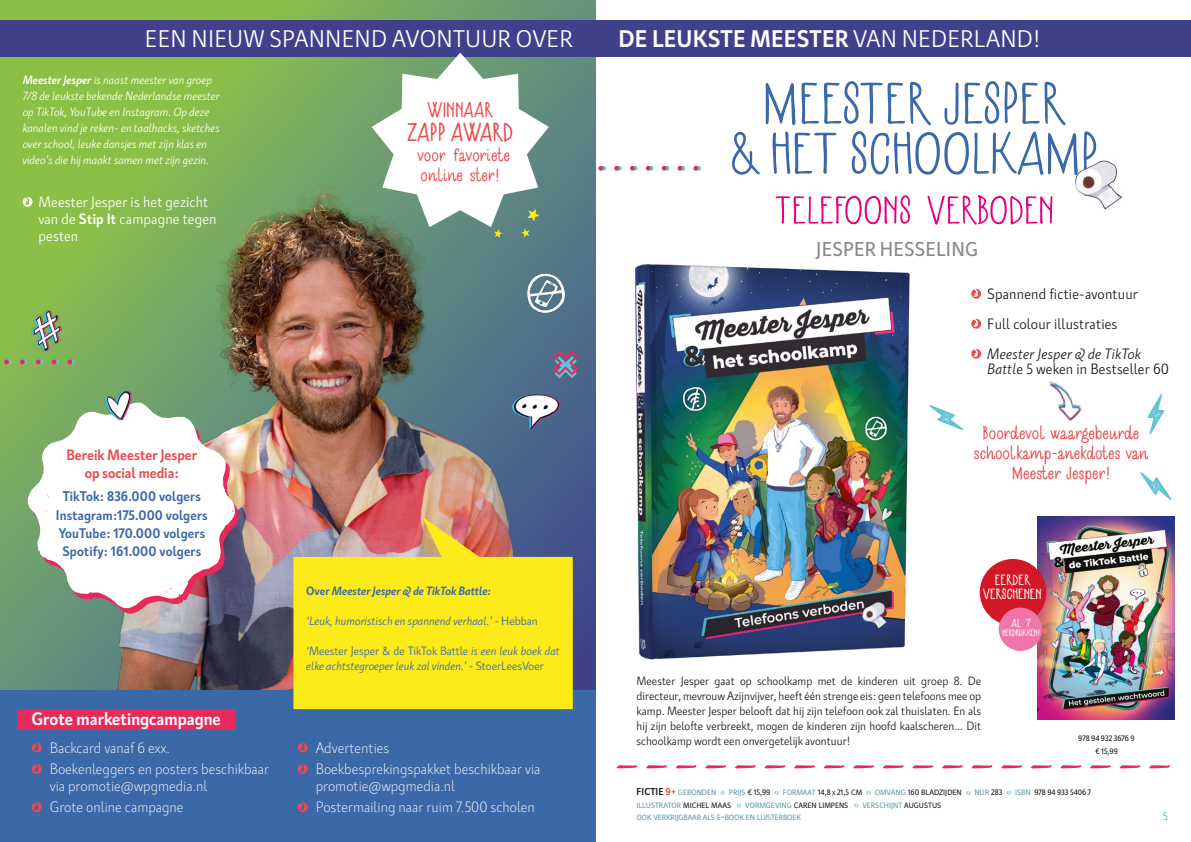
<style>
.page{position:relative;width:1191px;height:842px;background:#fff}
.page>*{position:absolute;margin:0;border:0;box-sizing:border-box;transform-origin:0 0}
.t1{font:75px "Les Tulipes Pro Sans";color:#3b68a7}
.t2{font:50px "Les Tulipes Pro Sans";color:#e6007d}
.t3{font:33px "Les Tulipes Pro Sans Bold";letter-spacing:-.01em;color:#e94b4d}
.t4{font:27px "Les Tulipes Pro Sans Bold";color:#e94b4d}
.t5{font:700 24px "Kardinal";letter-spacing:.01em;color:#fff}
.t6{font:24px "Kardinal";letter-spacing:.01em;color:#fff}
.t7{font:23px/20px "Les Tulipes Pro Sans Bold";letter-spacing:-.01em;color:#e94b4d;text-align:center}
.t8{font:500 20px "Kardinal";letter-spacing:.01em;color:#8e8987}
.t9{font:19px/14px "Les Tulipes Pro Sans Bold";color:#fff;text-align:center}
.t10{font:700 18px "Kardinal";color:#fff}
.t11{font:300 15px/21.3px "Kardinal";color:#fff}
.t12{font:15px/17px "Kardinal";letter-spacing:.01em;color:#fff}
.t13{font:italic 15px/15px "Kardinal";letter-spacing:.01em;color:#1d1d1b}
.t14{font:15px/30px "Kardinal";letter-spacing:.01em;color:#1d1d1b}
.t15{font:700 15px/18.1px "Kardinal";color:#e94b4d;text-align:center}
.t16{font:15px "Les Tulipes Pro Sans Bold";color:#fff}
.t17{font:700 14px/18.1px "Kardinal";letter-spacing:.01em;color:#3b68a7;text-align:center}
.t18{font:12px/15px "Kardinal";color:#1d1d1b;text-align:justify}
.t19{font:italic 12px/16px "Kardinal";color:#fff}
.t20{font:italic 12px/15px "Kardinal";color:#3b68a7}
.t21{font:italic 700 12px "Kardinal";color:#3b68a7}
.t22{font:12px "Les Tulipes Pro Sans Bold";letter-spacing:-.03em;color:#fff}
.t23{font:300 11px "Kardinal";color:#00818b}
.t24{font:500 8px/12.8px "Kardinal";color:#1d1d1b;text-align:center}
.t25{font:500 7.7px "Kardinal";color:#689ba9}
.t26{font:500 7.7px "Kardinal";color:#1d1d1b}
.s1{font-weight:400}
.s2{font-weight:700}
.s3{font-style:normal}
.s4{font-weight:700;font-size:10px;color:#1d1d1b}
.s5{font-weight:700;font-size:10px;color:#e94b4d}
.s6{font-size:8px;color:#1d1d1b}
.s7{font-size:5.6px;color:#1d1d1b}
.s8{color:#1d1d1b}
.s9{font-size:7.7px;color:#689ba9}
.s10{color:#689ba9}
.s11{font-size:11px}
</style>
<div class="page">
<svg style="left:0;top:0;width:595px;height:690px;background:#73a062"></svg>
<img style="left:117px;top:90px;width:414px;height:600px">
<div style="left:0;top:20px;width:1191px;height:37px;background:#3f418b"></div>
<img style="left:635px;top:264px;width:275px;height:396px">
<svg style="left:616px;top:765px;width:553px;height:3px"></svg>
<svg style="left:720px;top:790px;width:5px;height:5px"></svg>
<svg style="left:774px;top:790px;width:5px;height:5px"></svg>
<svg style="left:866px;top:790px;width:4px;height:5px"></svg>
<svg style="left:966px;top:790px;width:4px;height:5px"></svg>
<svg style="left:1006px;top:790px;width:5px;height:5px"></svg>
<svg style="left:736px;top:803px;width:5px;height:5px"></svg>
<svg style="left:854px;top:803px;width:4px;height:5px"></svg>
<svg style="left:971px;top:289px;width:10px;height:10px"></svg>
<svg style="left:971px;top:319px;width:10px;height:10px"></svg>
<svg style="left:971px;top:349px;width:10px;height:10px"></svg>
<div style="left:0;top:690px;width:595px;height:152px;background:#3b68a7"></div>
<svg style="left:32px;top:802px;width:10px;height:10px"></svg>
<svg style="left:31px;top:709px;width:542px;height:65px"></svg>
<svg style="left:298px;top:802px;width:9px;height:10px"></svg>
<svg style="left:23px;top:197px;width:9px;height:10px"></svg>
<svg style="left:32px;top:408px;width:207px;height:206px;background:#8f8a8b"></svg>
<svg style="left:28px;top:403px;width:207px;height:205px"></svg>
<svg style="left:552px;top:349px;width:27px;height:29px"></svg>
<svg style="left:598px;top:166px;width:8px;height:5px"></svg>
<svg style="left:614px;top:166px;width:8px;height:5px"></svg>
<svg style="left:630px;top:166px;width:7px;height:5px"></svg>
<svg style="left:646px;top:166px;width:7px;height:5px"></svg>
<svg style="left:661px;top:166px;width:8px;height:5px"></svg>
<svg style="left:677px;top:166px;width:8px;height:5px"></svg>
<svg style="left:693px;top:166px;width:8px;height:5px"></svg>
<svg style="left:4px;top:360px;width:8px;height:4px"></svg>
<svg style="left:371px;top:53px;width:178px;height:185px"></svg>
<svg style="left:1147px;top:394px;width:17px;height:40px"></svg>
<svg style="left:929px;top:405px;width:34px;height:25px"></svg>
<svg style="left:1140px;top:472px;width:31px;height:28px"></svg>
<img style="left:1037px;top:516px;width:137px;height:203px">
<img style="left:17px;top:300px;width:67px;height:63px">
<img style="left:98px;top:374px;width:63px;height:63px">
<img style="left:509px;top:384px;width:67px;height:62px">
<img style="left:1075px;top:160px;width:47px;height:50px">
<img style="left:1049px;top:381px;width:33px;height:41px">
<div style="left:979px;top:559px;width:67px;height:66px;background:#d21824;border-radius:50%"></div>
<div style="left:998px;top:608px;width:44px;height:43px;background:#ee76ab;border-radius:50%"></div>
<img style="left:525px;top:270px;width:42px;height:45px">
<div style="left:17px;top:709px;width:218px;height:21px;background:#e7295c"></div>
<svg style="left:293px;top:517px;width:280px;height:192px;background:#ebd22d"></svg>
<h3 class="t6" style="left:145px;top:22px;width:429px">EEN NIEUW SPANNEND AVONTUUR OVER</h3>
<h3 class="t5" style="left:618px;top:21px;width:423px">DE LEUKSTE MEESTER <span class="s1">VAN NEDERLAND!</span></h3>
<p class="t19" style="left:23px;top:71px;width:199px"><span class="s2">Meester Jesper</span> is naast meester van groep 7/8 de leukste bekende Nederlandse meester op TikTok, YouTube en Instagram. Op deze kanalen vind je reken- en taalhacks, sketches over school, leuke dansjes met zijn klas en video’s die hij maakt samen met zijn gezin.</p>
<p class="t12" style="left:39px;top:192px;width:179px">Meester Jesper is het gezicht van de <span class="s2">Stip It</span> campagne tegen pesten</p>
<h3 class="t4" style="left:427px;top:97px;width:68px">WINNAAR</h3>
<h3 class="t3" style="left:407px;top:116px;width:108px">ZAPP AWARD</h3>
<h3 class="t7" style="left:417px;top:145px;width:94px;text-align:left">voor favoriete online ster!</h3>
<p class="t15" style="left:66px;top:445px;width:132px">Bereik Meester Jesper op social media:</p>
<p class="t17" style="left:56px;top:487px;width:153px">TikTok: 836.000 volgers<br>Instagram:175.000 volgers<br>YouTube: 170.000 volgers<br>Spotify: 161.000 volgers</p>
<h3 class="t10" style="left:31px;top:704px;width:191px">Grote marketingcampagne</h3>
<p class="t11" style="left:50px;top:736px;width:221px">Backcard vanaf 6 exx.<br>Boekenleggers en posters beschikbaar</p>
<p class="t11" style="left:50px;top:774px;width:159px">via promotie@wpgmedia.nl<br>Grote online campagne</p>
<p class="t21" style="left:306px;top:581px;width:186px"><span class="s3">Over</span> Meester Jesper &amp; de TikTok Battle:</p>
<p class="t20" style="left:306px;top:612px;width:233px">‘Leuk, humoristisch en spannend verhaal.’ <span class="s3">- Hebban</span></p>
<p class="t20" style="left:306px;top:642px;width:255px">‘<span class="s3">Meester Jesper &amp; de TikTok Battle</span> is een leuk boek dat elke achtstegroeper leuk zal vinden.’ <span class="s3">- StoerLeesVoer</span></p>
<p class="t11" style="left:316px;top:736px;width:226px">Advertenties<br>Boekbesprekingspakket beschikbaar via</p>
<p class="t11" style="left:316px;top:774px;width:221px">promotie@wpgmedia.nl<br>Postermailing naar ruim 7.500 scholen</p>
<h1 class="t1" style="left:762px;top:69px;width:305px">MEESTER JESPER</h1>
<h1 class="t1" style="left:730px;top:119px;width:369px">&amp; HET SCHOOLKAMP</h1>
<h2 class="t2" style="left:774px;top:187px;width:281px">TELEFOONS VERBODEN</h2>
<h3 class="t8" style="left:816px;top:234px;width:164px">JESPER HESSELING</h3>
<p class="t14" style="left:987px;top:278px;width:152px">Spannend fictie-avontuur<br>Full colour illustraties</p>
<p class="t13" style="left:987px;top:345px;width:183px">Meester Jesper &amp; de TikTok<br>Battl<span class="s3">e 5 weken in Bestseller 60</span></p>
<h3 class="t7" style="left:973px;top:424px;width:176px">Boordevol waargebeurde schoolkamp-anekdotes van<br>Meester Jesper!</h3>
<h3 class="t9" style="left:982px;top:574px;width:61px">EERDER<br>VERSCHENEN</h3>
<p class="t16" style="left:1011px;top:616px;width:21px">AL 7</p>
<p class="t22" style="left:1002px;top:627px;width:40px">HERDRUKKEN!</p>
<p class="t18" style="left:636px;top:672px;width:346px">Meester Jesper gaat op schoolkamp met de kinderen uit groep 8. De directeur, mevrouw Azijnvijver, heeft één strenge eis: geen telefoons mee op kamp. Meester Jesper belooft dat hij zijn telefoon ook zal thuislaten. En als hij zijn belofte verbreekt, mogen de kinderen zijn hoofd kaalscheren... Dit schoolkamp wordt een onvergetelijk avontuur!</p>
<p class="t24" style="left:1078px;top:731px;width:58px">978 94 932 3676 9 € 15,99</p>
<p class="t25" style="left:636px;top:786px;width:367px"><span class="s4">FICTIE</span> <span class="s5">9+</span> GEBONDEN PRIJS <span class="s6">€ 15,99</span> FORMAAT <span class="s6">14,8</span> <span class="s7">X</span> <span class="s6">21,5</span> <span class="s8">CM</span> OMVANG <span class="s6">160</span> <span class="s8">BLADZIJDEN</span> NUR <span class="s6">283</span></p>
<p class="t24" style="left:1015px;top:785px;width:77px"><span class="s9">ISBN</span> 978 94 933 5406 7</p>
<p class="t25" style="left:636px;top:799px;width:96px">ILLUSTRATOR <span class="s8">MICHEL MAAS</span></p>
<p class="t26" style="left:745px;top:799px;width:105px"><span class="s10">VORMGEVING</span> CAREN LIMPENS</p>
<p class="t25" style="left:862px;top:799px;width:80px">VERSCHIJNT <span class="s8">AUGUSTUS</span></p>
<p class="t25" style="left:636px;top:812px;width:166px">OOK VERKRIJGBAAR ALS E<span class="s11">-</span>BOOK EN LUISTERBOEK</p>
<p class="t23" style="left:1163px;top:808px;width:6px">5</p>
</div>
